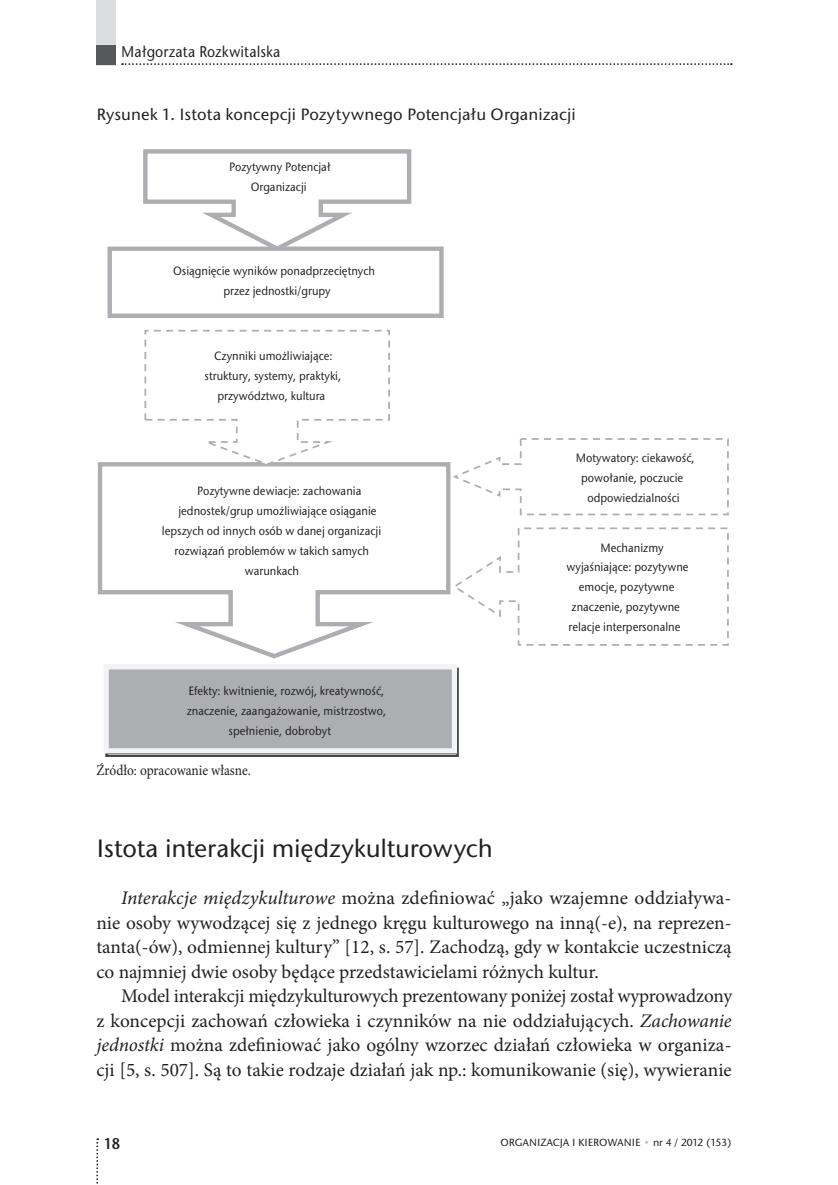
<style>
.page{position:relative;width:838px;height:1185px;background:#fff}
.page>*{position:absolute;margin:0;border:0;box-sizing:border-box;transform-origin:0 0}
.t1{font:500 25.38px "Stone Sans Itc TOT";letter-spacing:-.01em;color:#231f20}
.t2{font:19.25px/24.5px "Minion Pro";color:#231f20;text-align:justify}
.t3{font:500 16.62px "Stone Sans Itc TOT";letter-spacing:.005em;color:#231f20}
.t4{font:500 15.75px "Stone Sans Itc TOT";letter-spacing:.005em;color:#231f20;scale:.9 1}
.t5{font:15.75px "Stone Sans Itc TOT Semi";color:#231f20;scale:.9 1}
.t6{font:14.88px "Minion Pro";color:#231f20;scale:.9 1}
.t7{font:500 12.25px/20.1px "Stone Sans Itc TOT";color:#231f20;text-align:center;scale:.9 1}
.t8{font:500 10.5px "Stone Sans Itc TOT";color:#231f20}
.s1{font-style:italic}
.s2{color:#bcbdc0}
</style>
<div class="page">
<div style="left:96px;top:0;width:20px;height:65px;background:#dcdddf"></div>
<svg style="left:122px;top:63px;width:609px;height:2px"></svg>
<div style="left:96px;top:45px;width:20px;height:20px;background:#57585a"></div>
<svg style="left:96px;top:1138px;width:2px;height:46px"></svg>
<svg style="left:143px;top:149px;width:269px;height:97px"></svg>
<div style="left:107px;top:246px;width:336px;height:72px;background:#fff;border:4px solid #adaeb2"></div>
<svg style="left:98px;top:462px;width:353px;height:197px"></svg>
<svg style="left:144px;top:329px;width:247px;height:137px"></svg>
<svg style="left:455px;top:527px;width:273px;height:119px"></svg>
<svg style="left:105px;top:667px;width:353px;height:90px"></svg>
<div style="left:106px;top:667px;width:348px;height:84px;background:#adaeb2"></div>
<div style="left:103px;top:664px;width:354px;height:89px;border:5px solid #f2f3f4"></div>
<svg style="left:450px;top:438px;width:278px;height:78px"></svg>
<p class="t4" style="left:121px;top:42px;width:179px">Małgorzata Rozkwitalska</p>
<p class="t3" style="left:96px;top:104px;width:481px">Rysunek 1. Istota koncepcji Pozytywnego Potencjału Organizacji</p>
<p class="t7" style="left:229px;top:157px;width:114px">Pozytywny Potencjał<br>Organizacji</p>
<p class="t7" style="left:173px;top:260px;width:226px">Osiągnięcie wyników ponadprzeciętnych przez jednostki/grupy</p>
<p class="t7" style="left:204px;top:346px;width:153px">Czynniki umożliwiające: struktury, systemy, praktyki, przywództwo, kultura</p>
<p class="t7" style="left:197px;top:481px;width:184px">Pozytywne dewiacje: zachowania</p>
<p class="t7" style="left:178px;top:501px;width:222px">jednostek/grup umożliwiające osiąganie</p>
<p class="t7" style="left:162px;top:521px;width:245px">lepszych od innych osób w danej organizacji</p>
<p class="t7" style="left:174px;top:541px;width:217px">rozwiązań problemów w takich samych</p>
<p class="t7" style="left:245px;top:561px;width:62px">warunkach</p>
<p class="t7" style="left:188px;top:681px;width:219px">Efekty: kwitnienie, rozwój, kreatywność,</p>
<p class="t7" style="left:187px;top:701px;width:223px">znaczenie, zaangażowanie, mistrzostwo,</p>
<p class="t7" style="left:228px;top:721px;width:115px">spełnienie, dobrobyt</p>
<p class="t6" style="left:96px;top:760px;width:173px">Źródło: opracowanie własne.</p>
<p class="t7" style="left:575px;top:448px;width:133px">Motywatory: ciekawość, powołanie, poczucie odpowiedzialności</p>
<p class="t7" style="left:600px;top:537px;width:72px">Mechanizmy</p>
<p class="t7" style="left:566px;top:557px;width:137px">wyjaśniające: pozytywne</p>
<p class="t7" style="left:578px;top:577px;width:108px">emocje, pozytywne</p>
<p class="t7" style="left:571px;top:597px;width:122px">znaczenie, pozytywne</p>
<p class="t7" style="left:568px;top:617px;width:126px">relacje interpersonalne</p>
<h1 class="t1" style="left:96px;top:833px;width:398px">Istota interakcji międzykulturowych</h1>
<p class="t2" style="left:96px;top:886px;width:636px;text-indent:25px"><span class="s1">Interakcje międzykulturowe</span> można zdefiniować „jako wzajemne oddziaływa&shy;nie osoby wywodzącej się z jednego kręgu kulturowego na inną(-e), na reprezen&shy;tanta(-ów), odmiennej kultury” [12, s. 57]. Zachodzą, gdy w kontakcie uczestniczą co najmniej dwie osoby będące przedstawicielami różnych kultur.</p>
<p class="t2" style="left:96px;top:984px;width:637px;text-indent:25px">Model interakcji międzykulturowych prezentowany poniżej został wyprowadzony z koncepcji zachowań człowieka i czynników na nie oddziałujących. <span class="s1">Zachowanie jednostki</span> można zdefiniować jako ogólny wzorzec działań człowieka w organiza&shy;cji [5, s. 507]. Są to takie rodzaje działań jak np.: komunikowanie (się), wywieranie</p>
<p class="t5" style="left:104px;top:1134px;width:20px">18</p>
<p class="t8" style="left:500px;top:1136px;width:233px">ORGANIZACJA I --KIEROWANIE <span class="s2">•</span> nr 4 / 2012 (153)</p>
</div>
